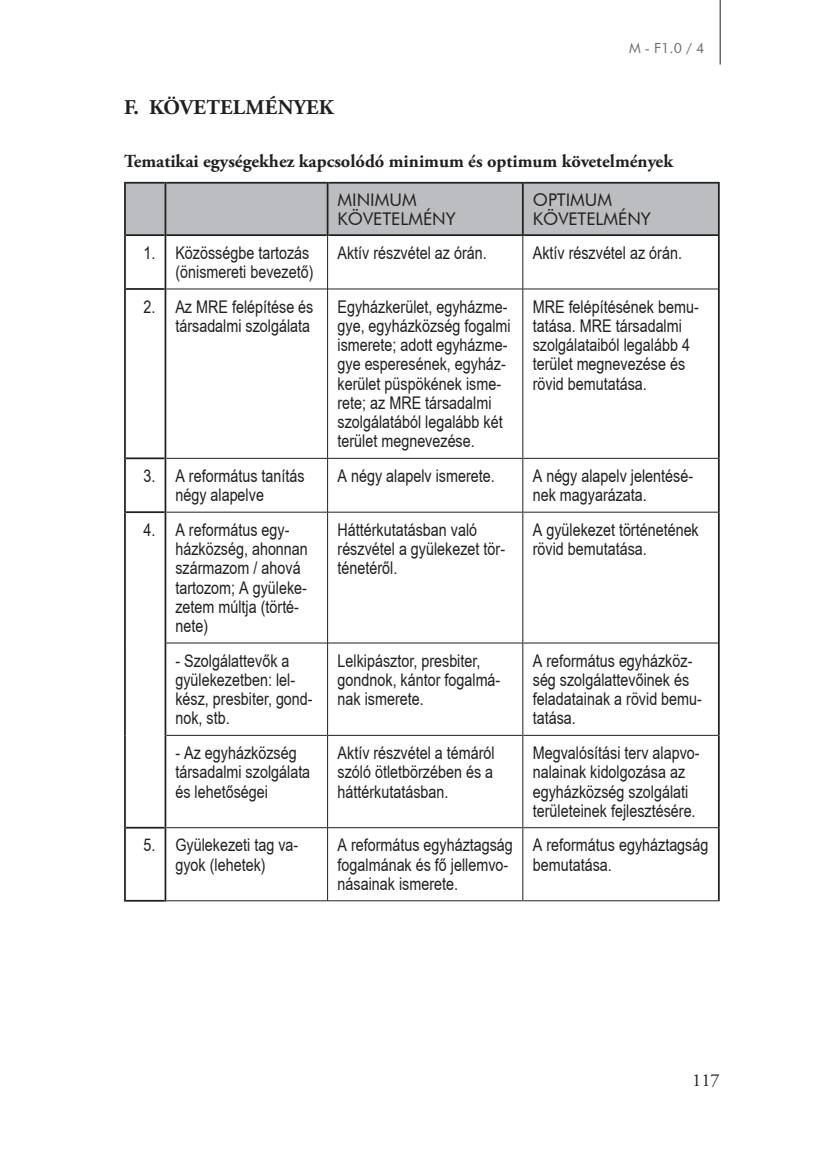
<style>
.page{position:relative;width:819px;height:1171px;background:#fff}
.page>*{position:absolute;margin:0;border:0;box-sizing:border-box;transform-origin:0 0}
.t1{font:700 21px "Adobe Garamond Pro";color:#231f20}
.t2{font:700 18.38px "Adobe Garamond Pro";color:#231f20}
.t3{font:18.38px "Adobe Garamond Pro";color:#231f20}
.t4{font:17.5px/19.2px "Arial Narrow Hu Normal";color:#231f20}
.t5{font:17.5px/19.2px "Futura Book Hu";color:#231f20}
.t6{font:14px "Futura Book Hu";color:#6c6d70}
</style>
<div class="page">
<hr style="left:719px;top:0;width:1px;height:64px;background:#231f20">
<div style="left:126px;top:184px;width:592px;height:50px;background:#bcbdc0"></div>
<svg style="left:166px;top:236px;width:552px;height:664px"></svg>
<hr style="left:164px;top:182px;width:2px;height:54px;background:#231f20">
<hr style="left:327px;top:182px;width:1px;height:54px;background:#231f20">
<hr style="left:522px;top:182px;width:1px;height:54px;background:#231f20">
<hr style="left:126px;top:234px;width:38px;height:2px;background:#231f20">
<hr style="left:166px;top:234px;width:161px;height:2px;background:#231f20">
<hr style="left:328px;top:234px;width:194px;height:2px;background:#231f20">
<hr style="left:523px;top:234px;width:195px;height:2px;background:#231f20">
<hr style="left:126px;top:288px;width:38px;height:2px;background:#231f20">
<hr style="left:126px;top:457px;width:38px;height:2px;background:#231f20">
<hr style="left:126px;top:511px;width:38px;height:2px;background:#231f20">
<hr style="left:126px;top:827px;width:38px;height:1px;background:#231f20">
<hr style="left:126px;top:900px;width:38px;height:1px;background:#231f20">
<hr style="left:164px;top:236px;width:2px;height:53px;background:#231f20">
<hr style="left:164px;top:289px;width:2px;height:169px;background:#231f20">
<hr style="left:164px;top:458px;width:2px;height:54px;background:#231f20">
<hr style="left:164px;top:512px;width:2px;height:131px;background:#231f20">
<hr style="left:164px;top:643px;width:2px;height:92px;background:#231f20">
<hr style="left:164px;top:735px;width:2px;height:92px;background:#231f20">
<hr style="left:164px;top:827px;width:2px;height:74px;background:#231f20">
<hr style="left:327px;top:236px;width:1px;height:53px;background:#231f20">
<hr style="left:522px;top:236px;width:1px;height:53px;background:#231f20">
<hr style="left:166px;top:288px;width:161px;height:1px;background:#231f20">
<hr style="left:328px;top:288px;width:194px;height:1px;background:#231f20">
<hr style="left:327px;top:289px;width:1px;height:169px;background:#231f20">
<hr style="left:523px;top:288px;width:195px;height:1px;background:#231f20">
<hr style="left:522px;top:289px;width:1px;height:169px;background:#231f20">
<hr style="left:166px;top:458px;width:161px;height:1px;background:#231f20">
<hr style="left:328px;top:458px;width:194px;height:1px;background:#231f20">
<hr style="left:327px;top:458px;width:1px;height:54px;background:#231f20">
<hr style="left:523px;top:458px;width:195px;height:1px;background:#231f20">
<hr style="left:522px;top:458px;width:1px;height:54px;background:#231f20">
<hr style="left:166px;top:512px;width:161px;height:1px;background:#231f20">
<hr style="left:328px;top:512px;width:194px;height:1px;background:#231f20">
<hr style="left:327px;top:512px;width:1px;height:131px;background:#231f20">
<hr style="left:523px;top:512px;width:195px;height:1px;background:#231f20">
<hr style="left:522px;top:512px;width:1px;height:131px;background:#231f20">
<hr style="left:166px;top:642px;width:161px;height:1px;background:#231f20">
<hr style="left:328px;top:642px;width:194px;height:1px;background:#231f20">
<hr style="left:327px;top:643px;width:1px;height:92px;background:#231f20">
<hr style="left:523px;top:642px;width:195px;height:1px;background:#231f20">
<hr style="left:522px;top:643px;width:1px;height:92px;background:#231f20">
<hr style="left:166px;top:735px;width:161px;height:1px;background:#231f20">
<hr style="left:328px;top:735px;width:194px;height:1px;background:#231f20">
<hr style="left:327px;top:735px;width:1px;height:92px;background:#231f20">
<hr style="left:523px;top:735px;width:195px;height:1px;background:#231f20">
<hr style="left:522px;top:735px;width:1px;height:92px;background:#231f20">
<hr style="left:166px;top:827px;width:161px;height:1px;background:#231f20">
<hr style="left:328px;top:827px;width:194px;height:1px;background:#231f20">
<hr style="left:327px;top:827px;width:1px;height:74px;background:#231f20">
<hr style="left:523px;top:827px;width:195px;height:1px;background:#231f20">
<hr style="left:522px;top:827px;width:1px;height:74px;background:#231f20">
<hr style="left:166px;top:900px;width:161px;height:1px;background:#231f20">
<hr style="left:328px;top:900px;width:194px;height:1px;background:#231f20">
<hr style="left:523px;top:900px;width:195px;height:1px;background:#231f20">
<hr style="left:124px;top:235px;width:2px;height:54px;background:#231f20">
<hr style="left:124px;top:289px;width:2px;height:169px;background:#231f20">
<hr style="left:124px;top:458px;width:2px;height:54px;background:#231f20">
<hr style="left:718px;top:236px;width:1px;height:53px;background:#231f20">
<hr style="left:718px;top:289px;width:1px;height:169px;background:#231f20">
<hr style="left:718px;top:458px;width:1px;height:54px;background:#231f20">
<hr style="left:124px;top:512px;width:2px;height:131px;background:#231f20">
<hr style="left:124px;top:643px;width:2px;height:92px;background:#231f20">
<hr style="left:124px;top:735px;width:2px;height:92px;background:#231f20">
<hr style="left:718px;top:512px;width:1px;height:131px;background:#231f20">
<hr style="left:718px;top:643px;width:1px;height:92px;background:#231f20">
<hr style="left:718px;top:735px;width:1px;height:92px;background:#231f20">
<hr style="left:124px;top:827px;width:2px;height:74px;background:#231f20">
<hr style="left:718px;top:827px;width:1px;height:74px;background:#231f20">
<hr style="left:126px;top:182px;width:38px;height:2px;background:#231f20">
<hr style="left:124px;top:182px;width:2px;height:53px;background:#231f20">
<hr style="left:166px;top:182px;width:161px;height:2px;background:#231f20">
<hr style="left:328px;top:182px;width:194px;height:2px;background:#231f20">
<hr style="left:523px;top:182px;width:195px;height:2px;background:#231f20">
<hr style="left:718px;top:182px;width:1px;height:54px;background:#231f20">
<p class="t6" style="left:629px;top:39px;width:77px">M - F1.0 / 4</p>
<p class="t1" style="left:124px;top:96px;width:85px">f. Követelmények</p>
<p class="t2" style="left:124px;top:150px;width:550px">Tematikai egységekhez kapcsolódó minimum és optimum követelmények</p>
<p class="t5" style="left:337px;top:190px;width:120px">MINIMUM<br>KÖVETELMÉNY</p>
<p class="t5" style="left:532px;top:190px;width:120px">OPTIMUM<br>KÖVETELMÉNY</p>
<p class="t4" style="left:143px;top:242px;width:171px;text-align:right">1. Közösségbe tartozás (önismereti bevezető)</p>
<p class="t4" style="left:337px;top:242px;width:151px">Aktív részvétel az órán.</p>
<p class="t4" style="left:532px;top:242px;width:151px">Aktív részvétel az órán.</p>
<p class="t4" style="left:143px;top:296px;width:171px;text-align:right">2. Az MRE felépítése és társadalmi szolgálata</p>
<p class="t4" style="left:337px;top:296px;width:175px">Egyházkerület, egyházme&shy;gye, egyházközség fogalmi ismerete; adott egyházme&shy;gye esperesének, egyház&shy;kerület püspökének isme&shy;rete; az MRE társadalmi szolgálatából legalább két terület megnevezése.</p>
<p class="t4" style="left:532px;top:296px;width:167px">MRE felépítésének bemu&shy;tatása. MRE társadalmi szolgálataiból legalább 4 terület megnevezése és rövid bemutatása.</p>
<p class="t4" style="left:143px;top:465px;width:163px;text-align:center">3. A református tanítás négy alapelve</p>
<p class="t4" style="left:337px;top:465px;width:159px">A négy alapelv ismerete.</p>
<p class="t4" style="left:532px;top:465px;width:162px">A négy alapelv jelentésé&shy;nek magyarázata.</p>
<p class="t4" style="left:175px;top:519px;width:134px;text-indent:-32px">4. A református egy&shy;házközség, ahonnan származom / ahová tartozom; A gyüleke&shy;zetem múltja (törté&shy;nete)</p>
<p class="t4" style="left:337px;top:519px;width:169px">Háttérkutatásban való részvétel a gyülekezet tör&shy;ténetéről.</p>
<p class="t4" style="left:532px;top:519px;width:167px">A gyülekezet történetének rövid bemutatása.</p>
<p class="t4" style="left:175px;top:650px;width:139px">- Szolgálattevők a gyülekezetben: lel&shy;kész, presbiter, gond&shy;nok, stb.</p>
<p class="t4" style="left:337px;top:650px;width:164px">Lelkipásztor, presbiter, gondnok, kántor fogalmá&shy;nak ismerete.</p>
<p class="t4" style="left:533px;top:650px;width:171px">A református egyházköz&shy;ség szolgálattevőinek és feladatainak a rövid bemu&shy;tatása.</p>
<p class="t4" style="left:175px;top:742px;width:136px">- Az egyházközség társadalmi szolgálata és lehetőségei</p>
<p class="t4" style="left:337px;top:742px;width:159px;text-align:justify">Aktív részvétel a témáról szóló ötletbörzében és a háttérkutatásban.</p>
<p class="t4" style="left:533px;top:742px;width:168px">Megvalósítási terv alapvo&shy;nalainak kidolgozása az egyházközség szolgálati területeinek fejlesztésére.</p>
<p class="t4" style="left:144px;top:835px;width:156px;text-align:center">5. Gyülekezeti tag va&shy;gyok (lehetek)</p>
<p class="t4" style="left:337px;top:835px;width:177px">A református egyháztagság fogalmának és fő jellemvo&shy;násainak ismerete.</p>
<p class="t4" style="left:533px;top:835px;width:177px">A református egyháztagság bemutatása.</p>
<p class="t3" style="left:692px;top:1069px;width:29px">117</p>
</div>
